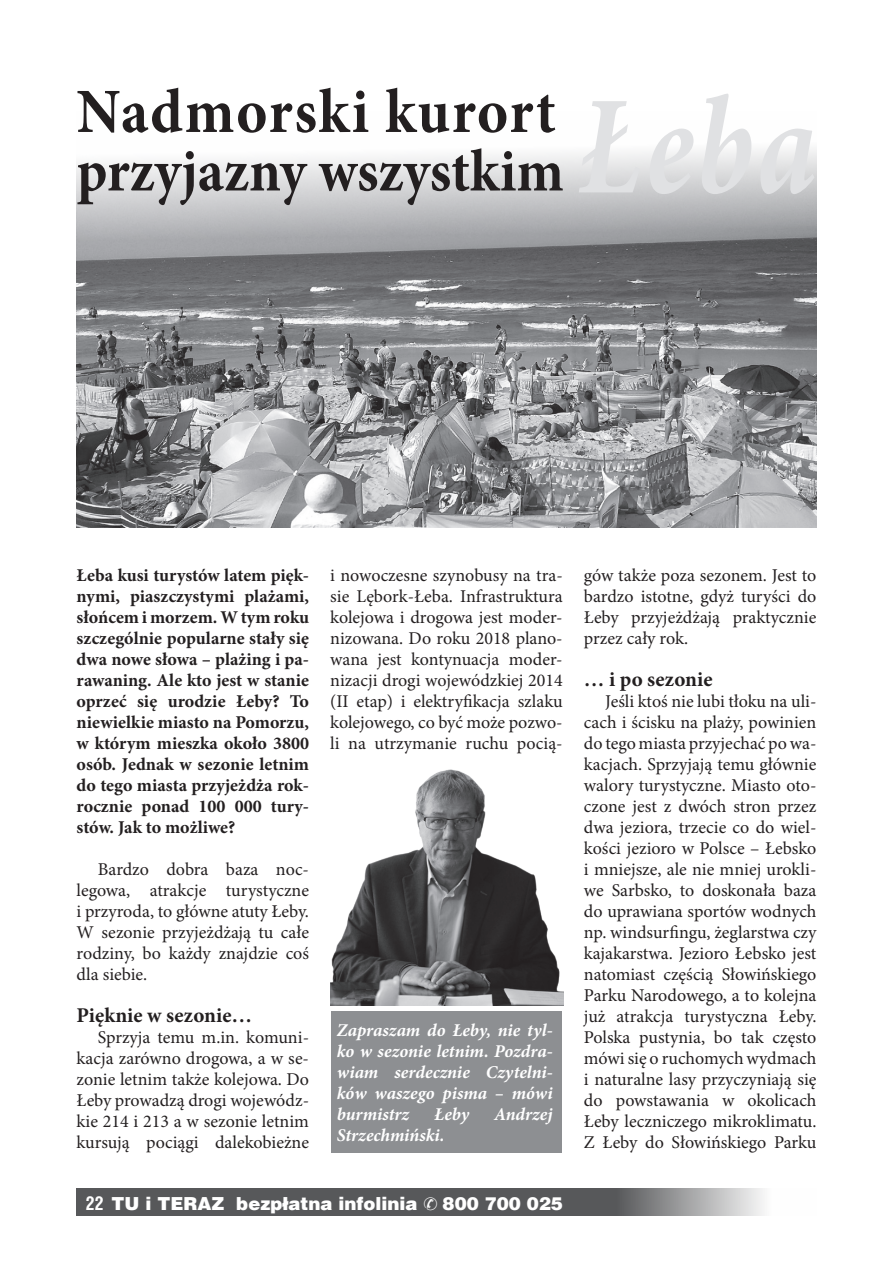
<style>
.page{position:relative;width:893px;height:1263px;background:#fff}
.page>*{position:absolute;margin:0;border:0;box-sizing:border-box;transform-origin:0 0}
.t1{font:italic 700 140.55px "Minion Pro";color:#e0e1e3;scale:.81 1}
.t2{font:700 63px "Minion Pro";letter-spacing:.03em;color:#231f20;scale:.94 1}
.t3{font:700 60px "Minion Pro";color:#231f20;scale:.94 1}
.t4{font:700 21px "Minion Pro";letter-spacing:.005em;color:#231f20}
.t5{font:18px/21px "Minion Pro";color:#231f20;text-align:justify}
.t6{font:700 18px/21px "Minion Pro";color:#231f20;text-align:justify}
.t7{font:italic 700 18px/21px "Minion Pro";letter-spacing:-.005em;color:#fff;text-align:justify}
.t8{font:900 18px "Switzerland";color:#fff}
.s1{font-family:"Switzerland Condensed";font-weight:700}
</style>
<div class="page">
<svg style="left:77px;top:1188px;width:687px;height:28px;background:#68696a"></svg>
<img style="left:77px;top:149px;width:739px;height:378px">
<img style="left:330px;top:769px;width:234px;height:237px">
<div style="left:331px;top:1011px;width:231px;height:142px;background:#8d8f92"></div>
<svg style="left:424px;top:1197px;width:13px;height:13px"></svg>
<h2 class="t2" style="left:77px;top:67px;width:511px">Nadmorski kurort</h2>
<h3 class="t3" style="left:77px;top:129px;width:520px">przyjazny wszystkim</h3>
<h1 class="t1" style="left:577px;top:47px;width:296px">Łeba</h1>
<p class="t6" style="left:77px;top:564px;width:234px">Łeba kusi turystów latem pięk&shy;nymi, piaszczystymi plażami, słońcem i morzem. W tym roku szczególnie popularne stały się dwa nowe słowa – plażing i pa&shy;rawaning. Ale kto jest w stanie oprzeć się urodzie Łeby? To niewielkie miasto na Pomorzu, w którym mieszka około 3800 osób. Jednak w sezonie letnim do tego miasta przyjeżdża rok&shy;rocznie ponad 100 000 tury&shy;stów. Jak to możliwe?</p>
<p class="t5" style="left:77px;top:859px;width:234px;text-indent:21px">Bardzo dobra baza noc&shy;legowa, atrakcje turystyczne i przyroda, to główne atuty Łeby.<br>W sezonie przyjeżdżają tu całe rodziny, bo każdy znajdzie coś dla siebie.</p>
<p class="t4" style="left:77px;top:1000px;width:177px">Pięknie w sezonie…</p>
<p class="t5" style="left:77px;top:1027px;width:234px;text-indent:21px">Sprzyja temu m.in. komuni&shy;kacja zarówno drogowa, a w se&shy;zonie letnim także kolejowa. Do Łeby prowadzą drogi wojewódz&shy;kie 214 i 213 a w sezonie letnim kursują pociągi dalekobieżne</p>
<p class="t5" style="left:330px;top:565px;width:234px">i nowoczesne szynobusy na tra&shy;sie Lębork-Łeba. Infrastruktura kolejowa i drogowa jest moder&shy;nizowana. Do roku 2018 plano&shy;wana jest kontynuacja moder&shy;nizacji drogi wojewódzkiej 2014 (II etap) i elektryfikacja szlaku kolejowego, co być może pozwo&shy;li na utrzymanie ruchu pocią-</p>
<p class="t5" style="left:584px;top:565px;width:234px">gów także poza sezonem. Jest to bardzo istotne, gdyż turyści do Łeby przyjeżdżają praktycznie przez cały rok.</p>
<p class="t4" style="left:584px;top:664px;width:130px">… i po sezonie</p>
<p class="t5" style="left:584px;top:691px;width:234px;text-indent:21px">Jeśli ktoś nie lubi tłoku na uli&shy;cach i ścisku na plaży, powinien do tego miasta przyjechać po wa&shy;kacjach. Sprzyjają temu głównie walory turystyczne. Miasto oto&shy;czone jest z dwóch stron przez dwa jeziora, trzecie co do wiel&shy;kości jezioro w Polsce – Łebsko i mniejsze, ale nie mniej urokli&shy;we Sarbsko, to doskonała baza do uprawiana sportów wodnych np. windsurfingu, żeglarstwa czy kajakarstwa. Jezioro Łebsko jest natomiast częścią Słowińskiego Parku Narodowego, a to kolejna już atrakcja turystyczna Łeby.<br>Polska pustynia, bo tak często mówi się o ruchomych wydmach i naturalne lasy przyczyniają się do powstawania w okolicach Łeby leczniczego mikroklimatu.<br>Z Łeby do Słowińskiego Parku</p>
<p class="t7" style="left:337px;top:1019px;width:217px">Zapraszam do Łeby, nie tyl&shy;ko w sezonie letnim. Pozdra&shy;wiam serdecznie Czytelni&shy;ków waszego pisma – mówi burmistrz</p>
<p class="t7" style="left:434px;top:1103px;width:36px">Łeby</p>
<p class="t7" style="left:494px;top:1103px;width:60px">Andrzej</p>
<p class="t7" style="left:337px;top:1124px;width:109px">Strzechmiński.</p>
<p class="t8" style="left:86px;top:1193px;width:333px"><span class="s1">22</span> TU i TERAZ bezpłatna infolinia</p>
<p class="t8" style="left:443px;top:1193px;width:122px">800 700 025</p>
</div>
